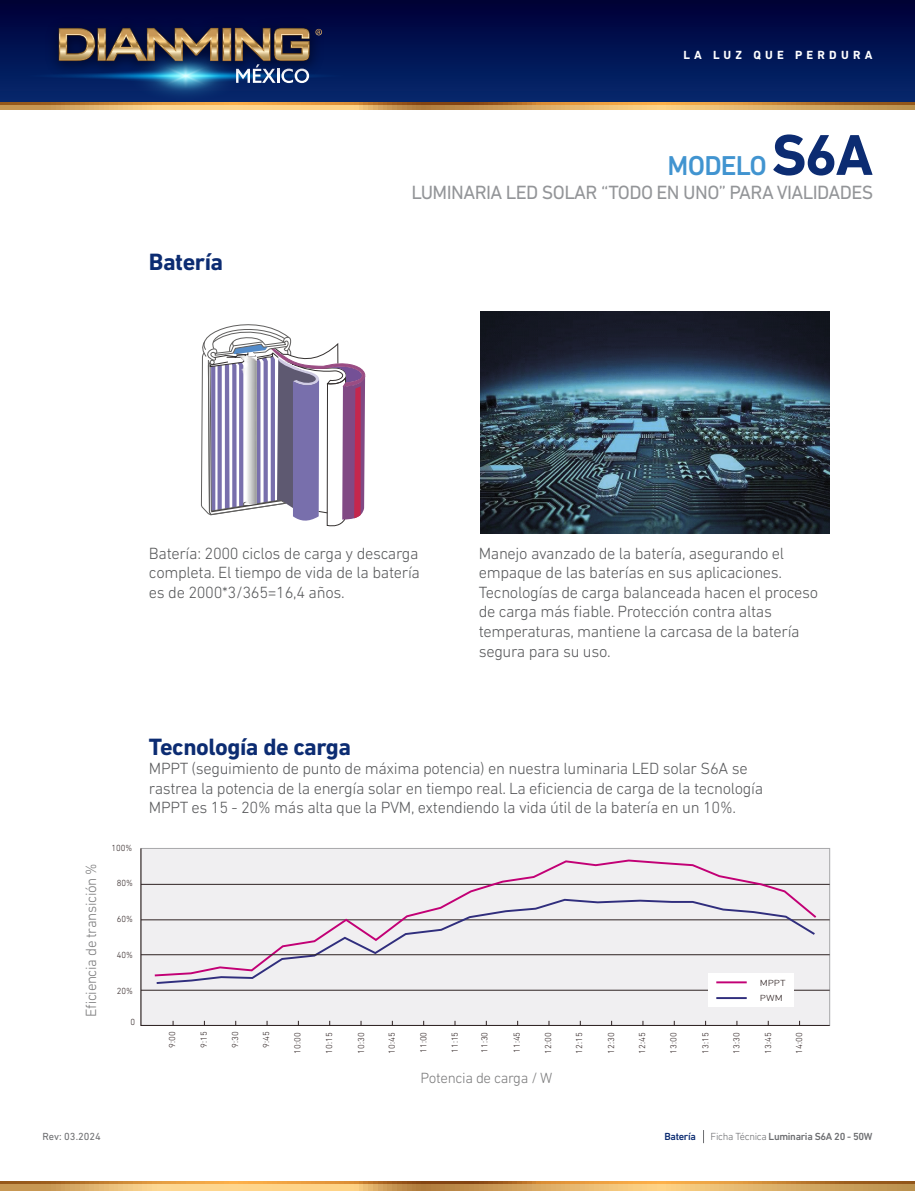
<style>
.page{position:relative;width:915px;height:1191px;background:#fff}
.page>*{position:absolute;margin:0;border:0;box-sizing:border-box;transform-origin:0 0}
.t1{font:500 27.75px "DIN Next LT Pro";letter-spacing:-.03em;color:#4194d0}
.t2{font:700 24px "DIN Next LT Pro";letter-spacing:-.02em;color:#0c2c72}
.t3{font:19.5px "DIN Next LT Pro";letter-spacing:-.03em;color:#939598}
.t4{font:300 16.5px/19.5px "DIN Next LT Pro";letter-spacing:-.02em;color:#57585a}
.t5{font:300 15px "DIN Next LT Pro";letter-spacing:-.025em;color:#7a7a7b}
.t6{font:700 12px "DIN Next LT Pro";letter-spacing:.35em;color:#fff}
.t7{font:500 10.5px "DIN Next LT Pro";letter-spacing:-.03em;color:#6c6d70}
.t8{font:10.5px "DIN Next LT Pro";color:#6c6d70}
.t9{font:500 10.5px "DIN Next LT Pro";letter-spacing:-.03em;color:#0c2c72}
.t10{font:300 9px "DIN Next LT Pro";color:#2e2222}
.t11{font:300 9px/15.8px "DIN Next LT Pro";color:#2e2222;scale:1.17 1}
.t12{font:300 8.85px "DIN Next LT Pro";color:#2e2222}
.s1{font-weight:700;font-size:58.5px;color:#0c2c72}
.s2{font-weight:300}
</style>
<div class="page">
<div style="left:0;top:0;width:914px;height:106px;background:linear-gradient(to bottom,#000039,#13306a)"></div>
<img style="left:4px;top:0;width:360px;height:110px">
<svg style="left:21px;top:28px;width:328px;height:75px;background:#354363"></svg>
<svg style="left:0;top:1183px;width:914px;height:8px;background:#ddae66"></svg>
<svg style="left:0;top:1181px;width:914px;height:2px;background:#c88131"></svg>
<svg style="left:0;top:104px;width:914px;height:5px;background:#dbaa62"></svg>
<svg style="left:0;top:103px;width:914px;height:1px"></svg>
<svg style="left:200px;top:324px;width:166px;height:202px"></svg>
<img style="left:480px;top:312px;width:348px;height:222px">
<svg style="left:140px;top:848px;width:690px;height:178px"></svg>
<div style="left:707px;top:973px;width:86px;height:34px;background:#fff"></div>
<hr style="left:716px;top:981px;width:30px;height:2px;background:#c20075">
<hr style="left:716px;top:997px;width:30px;height:2px;background:#302e7d">
<svg style="left:703px;top:1130px;width:1px;height:13px"></svg>
<p class="t2" style="left:149px;top:248px;width:76px">Batería</p>
<p class="t6" style="left:683px;top:48px;width:190px">LA LUZ QUE PERDURA</p>
<h1 class="t1" style="left:667px;top:149px;width:207px">MODELO <span class="s1">S6A</span></h1>
<p class="t3" style="left:411px;top:181px;width:463px">LUMINARIA LED SOLAR “TODO EN UNO” PARA VIALIDADES</p>
<p class="t4" style="left:149px;top:543px;width:272px;text-align:justify">Batería: 2000 ciclos de carga y descarga completa. El tiempo de vida de la batería es de 2000*3/365=16,4 años.</p>
<p class="t4" style="left:478px;top:543px;width:307px">Manejo avanzado de la batería, asegurando el empaque de las baterías en sus aplicaciones.</p>
<p class="t4" style="left:478px;top:582px;width:341px">Tecnologías de carga balanceada hacen el proceso de carga más fiable. Protección contra altas temperaturas, mantiene la carcasa de la batería segura para su uso.</p>
<p class="t5" style="left:82px;top:1017px;width:155px;rotate:-90deg">Eficiencia de transición %</p>
<p class="t10" style="left:111px;top:842px;width:22px">100%</p>
<p class="t10" style="left:117px;top:878px;width:18px">80%</p>
<p class="t10" style="left:117px;top:914px;width:18px">60%</p>
<p class="t10" style="left:117px;top:949px;width:18px">40%</p>
<p class="t10" style="left:117px;top:985px;width:18px">20%</p>
<p class="t10" style="left:131px;top:1017px;width:6px">0</p>
<p class="t2" style="left:149px;top:732px;width:203px">Tecnología de carga</p>
<p class="t4" style="left:149px;top:759px;width:615px">MPPT (seguimiento de punto de máxima potencia) en nuestra luminaria LED solar S6A se rastrea la potencia de la energía solar en tiempo real. La eficiencia de carga de la tecnología<br>MPPT es 15 - 20% más alta que la PVM, extendiendo la vida útil de la batería en un 10%.</p>
<p class="t11" style="left:759px;top:974px;width:24px">MPPT<br>PWM</p>
<p class="t12" style="left:167px;top:1048px;width:18px;rotate:-90deg">9:00</p>
<p class="t12" style="left:198px;top:1048px;width:18px;rotate:-90deg">9:15</p>
<p class="t12" style="left:230px;top:1048px;width:18px;rotate:-90deg">9:30</p>
<p class="t12" style="left:261px;top:1048px;width:18px;rotate:-90deg">9:45</p>
<p class="t12" style="left:292px;top:1053px;width:23px;rotate:-90deg">10:00</p>
<p class="t12" style="left:324px;top:1053px;width:23px;rotate:-90deg">10:15</p>
<p class="t12" style="left:356px;top:1053px;width:23px;rotate:-90deg">10:30</p>
<p class="t12" style="left:418px;top:1053px;width:23px;rotate:-90deg">11:00</p>
<p class="t12" style="left:449px;top:1053px;width:23px;rotate:-90deg">11:15</p>
<p class="t12" style="left:479px;top:1053px;width:23px;rotate:-90deg">11:30</p>
<p class="t12" style="left:511px;top:1053px;width:23px;rotate:-90deg">11:45</p>
<p class="t12" style="left:543px;top:1053px;width:23px;rotate:-90deg">12:00</p>
<p class="t12" style="left:573px;top:1053px;width:23px;rotate:-90deg">12:15</p>
<p class="t12" style="left:605px;top:1053px;width:23px;rotate:-90deg">12:30</p>
<p class="t12" style="left:636px;top:1053px;width:23px;rotate:-90deg">12:45</p>
<p class="t12" style="left:668px;top:1053px;width:23px;rotate:-90deg">13:00</p>
<p class="t12" style="left:700px;top:1053px;width:23px;rotate:-90deg">13:15</p>
<p class="t12" style="left:731px;top:1053px;width:23px;rotate:-90deg">13:30</p>
<p class="t12" style="left:763px;top:1053px;width:23px;rotate:-90deg">13:45</p>
<p class="t12" style="left:793px;top:1053px;width:23px;rotate:-90deg">14:00</p>
<p class="t12" style="left:386px;top:1053px;width:23px;rotate:-90deg">10 45</p>
<p class="t12" style="left:386px;top:1044px;width:4px;rotate:-90deg">:</p>
<p class="t5" style="left:420px;top:1069px;width:133px">Potencia de carga / W</p>
<p class="t8" style="left:43px;top:1130px;width:60px">Rev: 03.2024</p>
<p class="t9" style="left:664px;top:1130px;width:33px">Batería</p>
<p class="t7" style="left:710px;top:1130px;width:163px"><span class="s2">Ficha Técnica</span> Luminaria S6A 20 - 50W</p>
</div>
